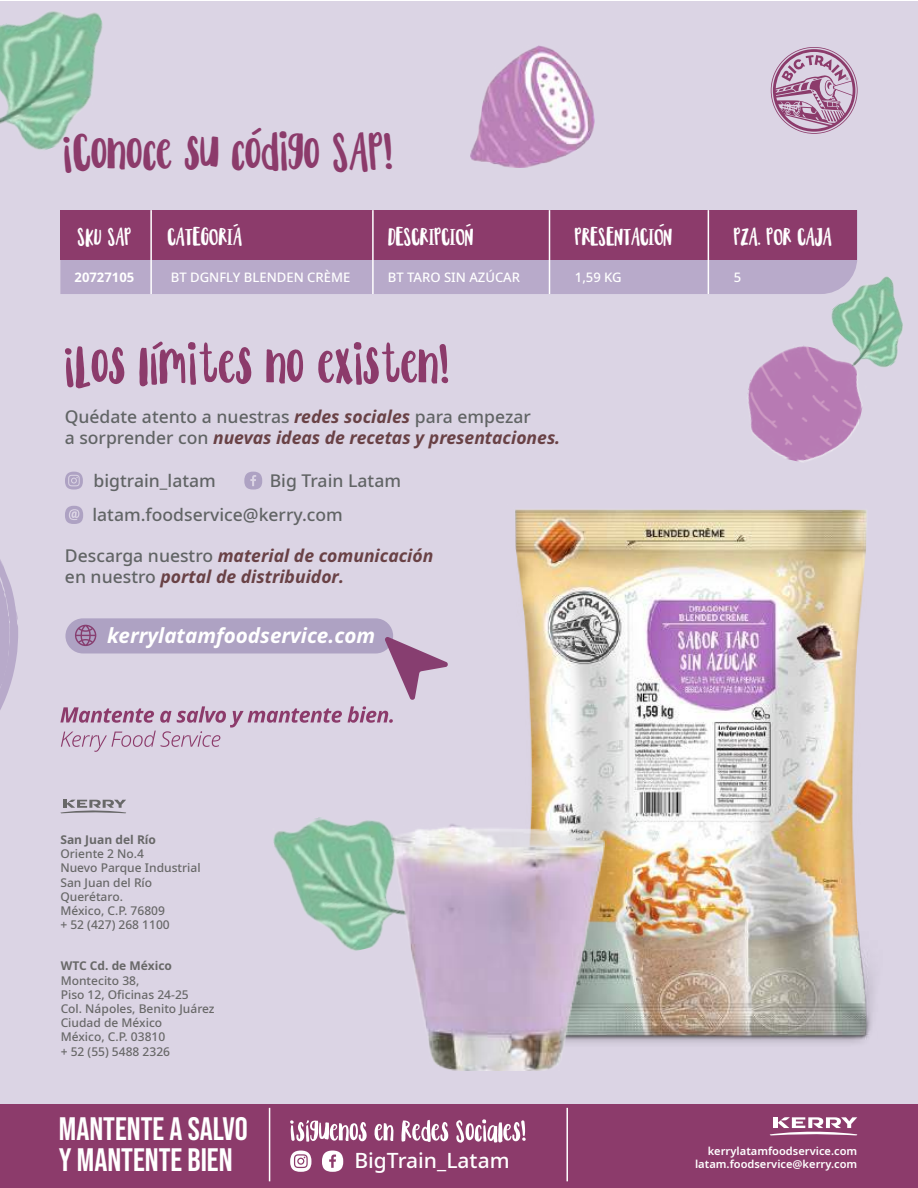
<style>
.page{position:relative;width:918px;height:1188px;background:#fff}
.page>*{position:absolute;margin:0;border:0;box-sizing:border-box;transform-origin:0 0}
.t1{font:48.75px "Quickfox";color:#8c3b6b}
.t2{font:32.55px/31px "Da Vinci Title";color:#fff}
.t3{font:22.5px "Quickfox";color:#fff}
.t4{font:500 21px "Noto Sans";color:#fff}
.t5{font:italic 700 20.7px "Noto Sans";color:#fff}
.t6{font:italic 700 17.55px/20.7px "Noto Sans";color:#694145}
.t7{font:500 17.55px/34.3px "Noto Sans";color:#616465}
.t8{font:500 13.05px "Noto Sans";color:#fff}
.t9{font:700 13.05px "Noto Sans";color:#fff}
.t10{font:500 12px/14.2px "Noto Sans";color:#686868}
.t11{font:700 12px "Noto Sans";color:#686868}
.t12{font:600 11.1px/13.4px "Noto Sans";color:#fff;text-align:right}
.s1{font-weight:500;font-style:normal;color:#616465}
</style>
<div class="page">
<div style="left:0;top:1px;width:918px;height:1187px;background:#dbd4e4"></div>
<div style="left:0;top:1105px;width:918px;height:83px;background:#8c3b6b"></div>
<svg style="left:770px;top:1129px;width:88px;height:7px"></svg>
<svg style="left:778px;top:1117px;width:79px;height:11px"></svg>
<hr style="left:773px;top:1117px;width:4px;height:11px;background:#fff">
<hr style="left:566px;top:1108px;width:2px;height:73px;background:#fff">
<hr style="left:269px;top:1108px;width:1px;height:73px;background:#fff">
<svg style="left:375px;top:1123px;width:19px;height:18px"></svg>
<svg style="left:401px;top:1120px;width:47px;height:22px"></svg>
<svg style="left:456px;top:1119px;width:70px;height:24px"></svg>
<svg style="left:290px;top:1120px;width:77px;height:22px"></svg>
<svg style="left:322px;top:1151px;width:21px;height:21px"></svg>
<svg style="left:290px;top:1151px;width:21px;height:21px"></svg>
<svg style="left:0;top:559px;width:18px;height:151px"></svg>
<img style="left:515px;top:509px;width:358px;height:534px">
<svg style="left:771px;top:47px;width:87px;height:87px"></svg>
<img style="left:470px;top:46px;width:125px;height:122px">
<img style="left:747px;top:345px;width:116px;height:117px">
<img style="left:273px;top:817px;width:119px;height:134px">
<img style="left:815px;top:276px;width:88px;height:109px">
<img style="left:0;top:11px;width:103px;height:139px">
<img style="left:392px;top:824px;width:212px;height:246px">
<svg style="left:60px;top:706px;width:282px;height:46px"></svg>
<svg style="left:60px;top:808px;width:66px;height:5px"></svg>
<svg style="left:63px;top:800px;width:63px;height:8px"></svg>
<svg style="left:266px;top:349px;width:37px;height:35px"></svg>
<svg style="left:318px;top:342px;width:130px;height:43px"></svg>
<svg style="left:139px;top:341px;width:112px;height:45px"></svg>
<svg style="left:65px;top:346px;width:60px;height:42px"></svg>
<svg style="left:244px;top:472px;width:18px;height:18px"></svg>
<svg style="left:65px;top:472px;width:18px;height:18px"></svg>
<svg style="left:65px;top:506px;width:18px;height:18px"></svg>
<div style="left:65px;top:618px;width:328px;height:35px;background:#aea2c3;border-radius:18px"></div>
<svg style="left:75px;top:625px;width:21px;height:21px"></svg>
<svg style="left:348px;top:637px;width:100px;height:86px"></svg>
<div style="left:60px;top:260px;width:797px;height:34px;background:#b8aaca"></div>
<div style="left:60px;top:210px;width:797px;height:50px;background:#8c3b6b"></div>
<hr style="left:150px;top:210px;width:2px;height:84px;background:#fff">
<hr style="left:372px;top:210px;width:2px;height:84px;background:#fff">
<hr style="left:549px;top:210px;width:1px;height:84px;background:#fff">
<hr style="left:708px;top:210px;width:1px;height:84px;background:#fff">
<h1 class="t1" style="left:73px;top:117px;width:321px">Conoce su codigo SAP!</h1>
<h1 class="t1" style="left:72px;top:189px;width:11px;rotate:-180deg">!</h1>
<h3 class="t3" style="left:78px;top:220px;width:55px">SKU SAP</h3>
<h3 class="t3" style="left:388px;top:220px;width:87px">DESCRIPCION</h3>
<p class="t9" style="left:75px;top:268px;width:61px">20727105</p>
<h3 class="t3" style="left:168px;top:220px;width:76px">CATEGORIA</h3>
<p class="t8" style="left:171px;top:268px;width:181px">BT DGNFLY BLENDEN CRÈME</p>
<p class="t8" style="left:388px;top:268px;width:134px">BT TARO SIN AZÚCAR</p>
<h3 class="t3" style="left:575px;top:220px;width:99px">PRESENTACION</h3>
<p class="t8" style="left:575px;top:268px;width:48px">1,59 KG</p>
<h3 class="t6" style="left:65px;top:407px;width:497px"><span class="s1">Quédate atento a nuestras</span> redes sociales <span class="s1">para empezar<br>a sorprender con</span> nuevas ideas de recetas y presentaciones.</h3>
<h3 class="t7" style="left:94px;top:464px;width:124px">bigtrain_latam</h3>
<h3 class="t7" style="left:92px;top:464px;width:310px;text-indent:177px">Big Train Latam latam.foodservice@kerry.com</h3>
<h3 class="t6" style="left:65px;top:546px;width:370px"><span class="s1">Descarga nuestro</span> material de comunicación <span class="s1">en nuestro</span> portal de distribuidor.</h3>
<h3 class="t5" style="left:107px;top:621px;width:269px">kerrylatamfoodservice.com</h3>
<h3 class="t3" style="left:734px;top:220px;width:99px">PZA. POR CAJA</h3>
<p class="t8" style="left:734px;top:268px;width:9px">5</p>
<p class="t11" style="left:60px;top:831px;width:97px">San Juan del Río</p>
<p class="t10" style="left:60px;top:847px;width:142px">Oriente 2 No.4<br>Nuevo Parque Industrial<br>San Juan del Río<br>Querétaro.<br>México, C.P. 76809<br>+ 52 (427) 268 1100</p>
<p class="t11" style="left:61px;top:957px;width:113px">WTC Cd. de México</p>
<p class="t10" style="left:61px;top:973px;width:155px">Montecito 38,<br>Piso 12, Oficinas 24-25<br>Col. Nápoles, Benito Juárez<br>Ciudad de México<br>México, C.P. 03810<br>+ 52 (55) 5488 2326</p>
<h2 class="t2" style="left:59px;top:1113px;width:190px">MANTENTE A SALVO<br>Y MANTENTE BIEN</h2>
<h3 class="t4" style="left:354px;top:1146px;width:157px">BigTrain_Latam</h3>
<p class="t12" style="left:695px;top:1144px;width:164px">kerrylatamfoodservice.com latam.foodservice@kerry.com</p>
</div>
